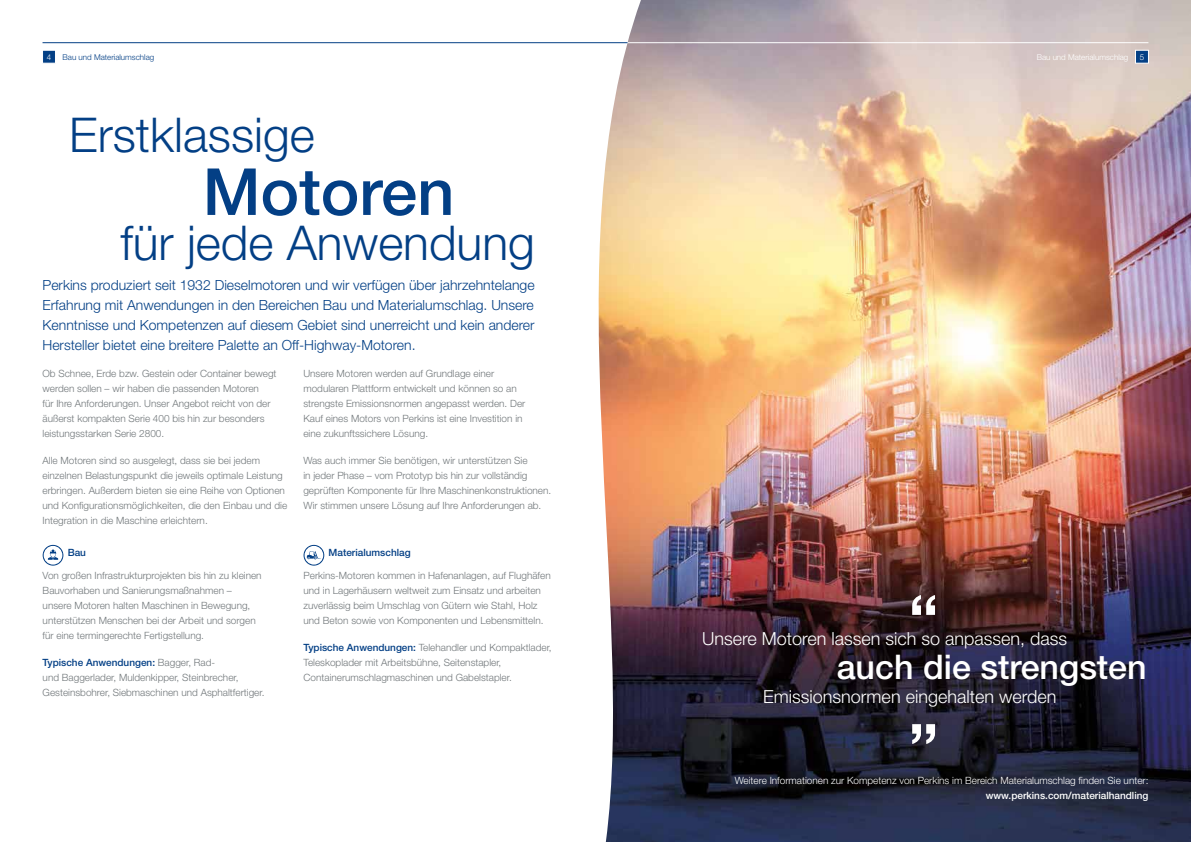
<style>
.page{position:relative;width:1191px;height:842px;background:#fff}
.page>*{position:absolute;margin:0;border:0;box-sizing:border-box;transform-origin:0 0}
.t1{font:500 65px "Helvetica Neue LT Pro";color:#033f85}
.t2{font:300 48px "Helvetica Neue LT Pro";color:#033f85}
.t3{font:500 34px "Helvetica Neue LT Pro";color:#fff}
.t4{font:300 18px "Helvetica Neue LT Pro";color:#fff}
.t5{font:300 14px/20px "Helvetica Neue LT Pro";color:#033f85;text-align:justify}
.t6{font:300 10px/15px "Helvetica Neue LT Pro";color:#71777a}
.t7{font:300 10px "Helvetica Neue LT Pro";color:#fff}
.t8{font:500 10px "Helvetica Neue LT Pro";color:#fff}
.t9{font:500 10px "Helvetica Neue LT Pro";color:#033f85}
.t10{font:300 8px "Helvetica Neue LT Pro";color:#fff}
.t11{font:300 8px "Helvetica Neue LT Pro";color:#033f85}
.s1{font-weight:500;color:#033f85}
</style>
<div class="page">
<img style="left:551px;top:0;width:640px;height:842px">
<svg style="left:912px;top:595px;width:23px;height:20px"></svg>
<svg style="left:912px;top:724px;width:23px;height:20px"></svg>
<svg style="left:303px;top:545px;width:21px;height:21px"></svg>
<svg style="left:43px;top:545px;width:20px;height:21px"></svg>
<div style="left:42px;top:50px;width:14px;height:13px;background:#033f85;border:1px solid #fff"></div>
<div style="left:1135px;top:50px;width:13px;height:13px;background:#033f85;border:1px solid #fff"></div>
<hr style="left:622px;top:43px;width:526px;height:1px;background:#fff">
<hr style="left:43px;top:43px;width:584px;height:1px;background:#033f85">
<p class="t11" style="left:63px;top:52px;width:93px">Bau und Materialumschlag</p>
<p class="t10" style="left:1036px;top:52px;width:93px">Bau und Materialumschlag</p>
<p class="t10" style="left:47px;top:52px;width:6px">4</p>
<p class="t10" style="left:1139px;top:52px;width:6px">5</p>
<h2 class="t2" style="left:69px;top:105px;width:247px">Erstklassige</h2>
<h1 class="t1" style="left:203px;top:153px;width:253px">Motoren</h1>
<h2 class="t2" style="left:120px;top:213px;width:416px">für jede Anwendung</h2>
<p class="t5" style="left:43px;top:275px;width:493px">Perkins produziert seit 1932 Dieselmotoren und wir verfügen über jahrzehntelange Erfahrung mit Anwendungen in den Bereichen Bau und Materialumschlag. Unsere Kenntnisse und Kompetenzen auf diesem Gebiet sind unerreicht und kein anderer Hersteller bietet eine breitere Palette an Off-Highway-Motoren.</p>
<p class="t6" style="left:43px;top:366px;width:235px">Ob Schnee, Erde bzw. Gestein oder Container bewegt werden sollen – wir haben die passenden Motoren<br>für Ihre Anforderungen. Unser Angebot reicht von der äußerst kompakten Serie 400 bis hin zur besonders leistungsstarken Serie 2800.</p>
<p class="t6" style="left:43px;top:452px;width:246px">Alle Motoren sind so ausgelegt, dass sie bei jedem einzelnen Belastungspunkt die jeweils optimale Leistung erbringen. Außerdem bieten sie eine Reihe von Optionen und Konfigurationsmöglichkeiten, die den Einbau und die Integration in die Maschine erleichtern.</p>
<p class="t6" style="left:303px;top:366px;width:223px">Unsere Motoren werden auf Grundlage einer modularen Plattform entwickelt und können so an strengste Emissionsnormen angepasst werden. Der Kauf eines Motors von Perkins ist eine Investition in eine zukunftssichere Lösung.</p>
<p class="t6" style="left:303px;top:452px;width:249px">Was auch immer Sie benötigen, wir unterstützen Sie<br>in jeder Phase – vom Prototyp bis hin zur vollständig geprüften Komponente für Ihre Maschinenkonstruktionen.<br>Wir stimmen unsere Lösung auf Ihre Anforderungen ab.</p>
<p class="t9" style="left:68px;top:546px;width:20px">Bau</p>
<p class="t6" style="left:43px;top:568px;width:220px">Von großen Infrastrukturprojekten bis hin zu kleinen Bauvorhaben und Sanierungsmaßnahmen – unsere Motoren halten Maschinen in Bewegung, unterstützen Menschen bei der Arbeit und sorgen für eine termingerechte Fertigstellung.</p>
<p class="t6" style="left:43px;top:654px;width:223px"><span class="s1">Typische Anwendungen:</span> Bagger, Rad-<br>und Baggerlader, Muldenkipper, Steinbrecher,<br>Gesteinsbohrer, Siebmaschinen und Asphaltfertiger.</p>
<p class="t9" style="left:328px;top:546px;width:84px">Materialumschlag</p>
<p class="t6" style="left:303px;top:568px;width:249px">Perkins-Motoren kommen in Hafenanlagen, auf Flughäfen und in Lagerhäusern weltweit zum Einsatz und arbeiten zuverlässig beim Umschlag von Gütern wie Stahl, Holz und Beton sowie von Komponenten und Lebensmitteln.</p>
<p class="t6" style="left:303px;top:639px;width:250px"><span class="s1">Typische Anwendungen:</span> Telehandler und Kompaktlader,<br>Teleskoplader mit Arbeitsbühne, Seitenstapler,<br>Containerumschlagmaschinen und Gabelstapler.</p>
<h3 class="t4" style="left:702px;top:627px;width:367px">Unsere Motoren lassen sich so anpassen, dass</h3>
<h3 class="t3" style="left:836px;top:646px;width:311px">auch die strengsten</h3>
<h3 class="t4" style="left:763px;top:685px;width:295px">Emissionsnormen eingehalten werden</h3>
<p class="t7" style="left:734px;top:775px;width:415px">Weitere Informationen zur Kompetenz von Perkins im Bereich Materialumschlag finden Sie unter:</p>
<p class="t8" style="left:985px;top:790px;width:164px">www.perkins.com/materialhandling</p>
</div>
